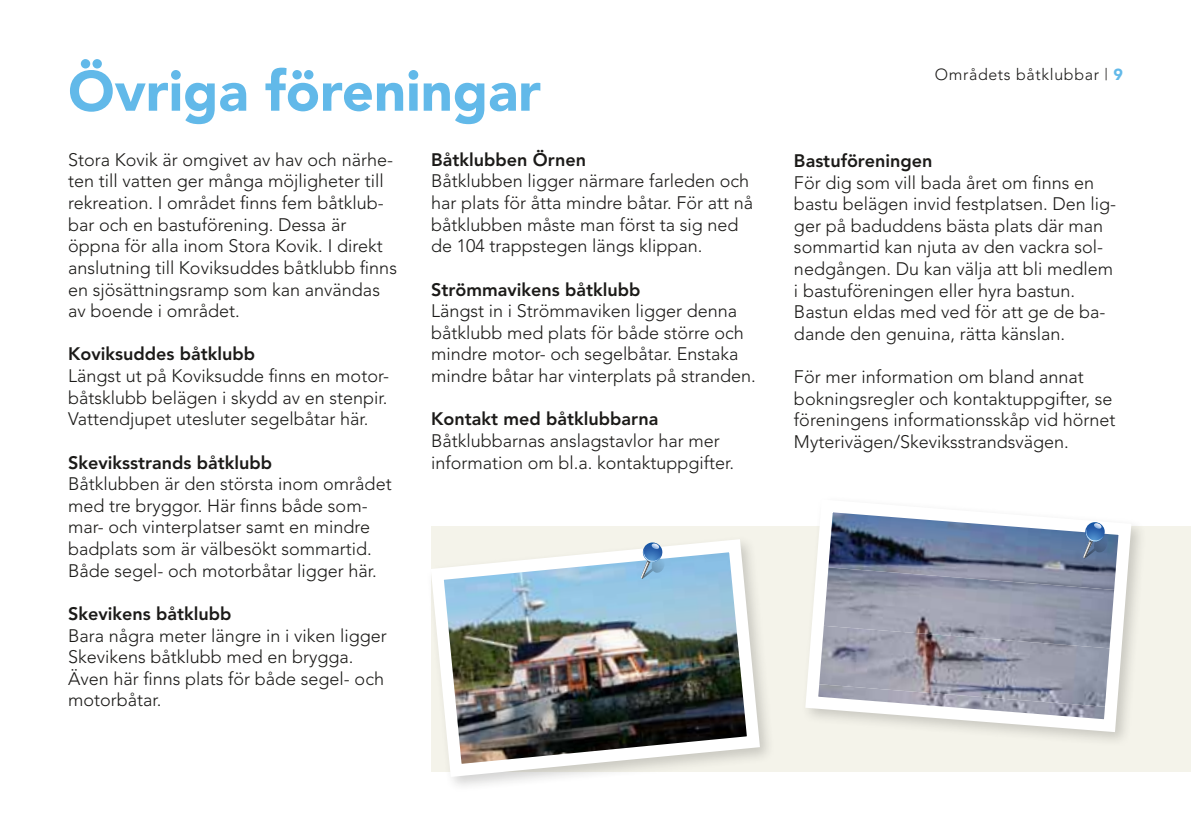
<style>
.page{position:relative;width:1191px;height:840px;background:#fff}
.page>*{position:absolute;margin:0;border:0;box-sizing:border-box;transform-origin:0 0}
.t1{font:900 56px "Avenir";color:#62b9e9}
.t2{font:300 18px/21.6px "Avenir";color:#1b1a18}
.t3{font:800 18px "Avenir";color:#1b1a18}
.t4{font:300 16px "Avenir";letter-spacing:.04em;color:#1b1a18}
.s1{font-weight:900;color:#62b9e9}
</style>
<div class="page">
<div style="left:431px;top:525px;width:760px;height:246px;background:#f4f3ea"></div>
<div style="left:426px;top:534px;width:350px;height:258px;background:#1b1a18;opacity:.2"></div>
<img style="left:426px;top:534px;width:340px;height:249px">
<div style="left:800px;top:494px;width:347px;height:253px;background:#1b1a18;opacity:.2"></div>
<svg style="left:799px;top:494px;width:338px;height:244px"></svg>
<svg style="left:641px;top:542px;width:23px;height:36px"></svg>
<svg style="left:1083px;top:522px;width:24px;height:36px"></svg>
<h1 class="t1" style="left:68px;top:57px;width:474px">Övriga föreningar</h1>
<p class="t2" style="left:68px;top:149px;width:330px">Stora Kovik är omgivet av hav och närhe&shy;ten till vatten ger många möjligheter till rekreation. I området finns fem båtklub&shy;bar och en bastuförening. Dessa är öppna för alla inom Stora Kovik. I direkt anslutning till Koviksuddes båtklubb finns en sjösättningsramp som kan användas av boende i området.</p>
<p class="t3" style="left:68px;top:343px;width:189px">Koviksuddes båtklubb</p>
<p class="t2" style="left:68px;top:365px;width:322px;text-align:justify">Längst ut på Koviksudde finns en motor&shy;båtsklubb belägen i skydd av en stenpir.<br>Vattendjupet utesluter segelbåtar här.</p>
<p class="t3" style="left:68px;top:451px;width:206px">Skeviksstrands båtklubb</p>
<p class="t2" style="left:68px;top:473px;width:325px">Båtklubben är den största inom området med tre bryggor. Här finns både som&shy;mar- och vinterplatser samt en mindre badplats som är välbesökt sommartid.<br>Både segel- och motorbåtar ligger här.</p>
<p class="t3" style="left:68px;top:602px;width:165px">Skevikens båtklubb</p>
<p class="t2" style="left:68px;top:624px;width:320px">Bara några meter längre in i viken ligger<br>Skevikens båtklubb med en brygga.<br>Även här finns plats för både segel- och motorbåtar.</p>
<p class="t3" style="left:431px;top:149px;width:156px">Båtklubben Örnen</p>
<p class="t2" style="left:431px;top:170px;width:324px">Båtklubben ligger närmare farleden och har plats för åtta mindre båtar. För att nå båtklubben måste man först ta sig ned de 104 trappstegen längs klippan.</p>
<p class="t3" style="left:431px;top:278px;width:211px">Strömmavikens båtklubb</p>
<p class="t2" style="left:431px;top:300px;width:326px">Längst in i Strömmaviken ligger denna båtklubb med plats för både större och mindre motor- och segelbåtar. Enstaka mindre båtar har vinterplats på stranden.</p>
<p class="t3" style="left:431px;top:408px;width:229px">Kontakt med båtklubbarna</p>
<p class="t2" style="left:431px;top:429px;width:305px">Båtklubbarnas anslagstavlor har mer information om bl.a. kontaktuppgifter.</p>
<p class="t4" style="left:934px;top:65px;width:190px">Områdets båtklubbar | <span class="s1">9</span></p>
<p class="t3" style="left:794px;top:150px;width:140px">Bastuföreningen</p>
<p class="t2" style="left:794px;top:171px;width:324px">För dig som vill bada året om finns en bastu belägen invid festplatsen. Den lig&shy;ger på baduddens bästa plats där man sommartid kan njuta av den vackra sol&shy;nedgången. Du kan välja att bli medlem i bastuföreningen eller hyra bastun.<br>Bastun eldas med ved för att ge de ba&shy;dande den genuina, rätta känslan.</p>
<p class="t2" style="left:794px;top:366px;width:323px">För mer information om bland annat bokningsregler och kontaktuppgifter, se föreningens informationsskåp vid hörnet Myterivägen/Skeviksstrandsvägen.</p>
</div>
